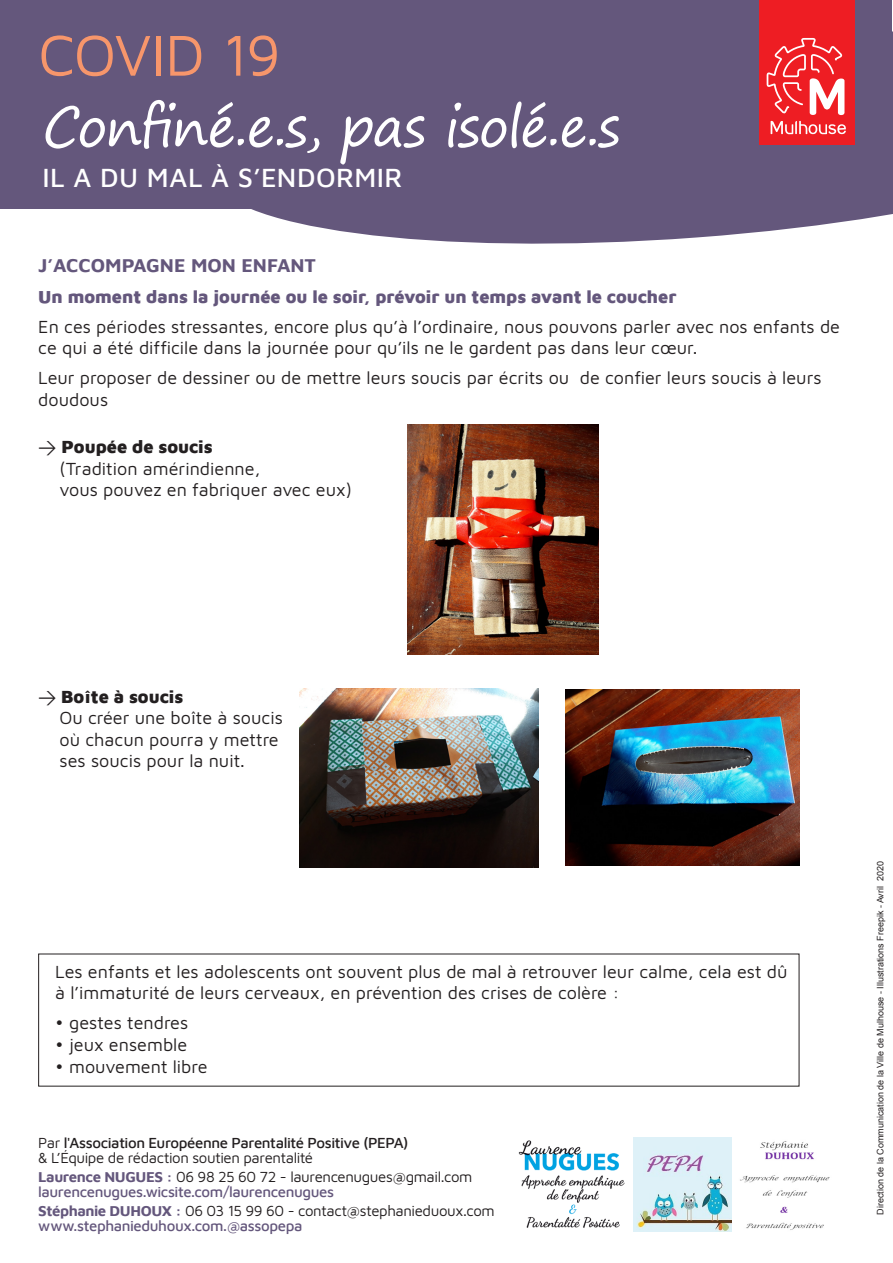
<style>
.page{position:relative;width:893px;height:1263px;background:#fff}
.page>*{position:absolute;margin:0;border:0;box-sizing:border-box;transform-origin:0 0}
.t1{font:59.4px "Maven Pro";letter-spacing:-.03em;color:#f7966b}
.t2{font:54px "Segoe Print";letter-spacing:-.035em;color:#fff}
.t3{font:500 27px "Maven Pro";letter-spacing:.02em;color:#fff}
.t4{font:700 19.5px "Maven Pro";color:#64577c}
.t5{font:18px/21.6px "Maven Pro";color:#231f20}
.t6{font:900 18px "Maven Pro";color:#64577c}
.t7{font:900 18px "Maven Pro";color:#231f20}
.t8{font:15px "Maven Pro";letter-spacing:-.025em;color:#231f20}
.t9{font:500 15px "Maven Pro";letter-spacing:-.025em;color:#64577c}
.t10{font:500 15px "Maven Pro";letter-spacing:-.025em;color:#231f20}
.t11{font:9px "Arial";color:#231f20}
.s1{font-family:"DIN";font-weight:400}
.s2{font-family:"Gotham"}
.s3{font-weight:400}
.s4{font-weight:700;color:#64577c}
</style>
<div class="page">
<div style="left:0;top:0;width:892px;height:208px;background:#64577c"></div>
<svg style="left:206px;top:31px;width:687px;height:213px"></svg>
<div style="left:759px;top:0;width:96px;height:145px;background:#ee1d23"></div>
<svg style="left:771px;top:121px;width:75px;height:13px"></svg>
<svg style="left:767px;top:38px;width:77px;height:77px"></svg>
<img style="left:518px;top:1137px;width:312px;height:94px">
<img style="left:407px;top:424px;width:191px;height:231px">
<img style="left:300px;top:688px;width:239px;height:179px">
<img style="left:565px;top:690px;width:234px;height:176px">
<p class="t1" style="left:38px;top:14px;width:244px">COVID 19</p>
<p class="t2" style="left:43px;top:79px;width:579px">Confiné.e.s, pas isolé.e.s</p>
<p class="t3" style="left:43px;top:159px;width:361px">IL A DU MAL À S’ENDORMIR</p>
<p class="t4" style="left:38px;top:251px;width:279px">J’ACCOMPAGNE MON ENFANT</p>
<p class="t6" style="left:38px;top:283px;width:640px">Un moment dans la journée ou le soir, prévoir un temps avant le coucher</p>
<p class="t5" style="left:38px;top:315px;width:803px">En ces périodes stressantes, encore plus qu’à l’ordinaire, nous pouvons parler avec nos enfants de ce qui a été difficile dans la journée pour qu’ils ne le gardent pas dans leur cœur.</p>
<p class="t5" style="left:38px;top:366px;width:785px">Leur proposer de dessiner ou de mettre leurs soucis par écrits ou de confier leurs soucis à leurs doudous</p>
<p class="t7" style="left:38px;top:434px;width:176px"><span class="s1">&gt;</span> Poupée de soucis</p>
<p class="t5" style="left:60px;top:457px;width:294px">(Tradition amérindienne,<br>vous pouvez en fabriquer avec eux)</p>
<p class="t7" style="left:38px;top:683px;width:146px"><span class="s1">&gt;</span> Boîte à soucis</p>
<p class="t5" style="left:60px;top:706px;width:225px">Ou créer une boîte à soucis</p>
<p class="t5" style="left:60px;top:728px;width:221px">où chacun pourra y mettre</p>
<p class="t5" style="left:60px;top:749px;width:187px">ses soucis pour la nuit.</p>
<p class="t5" style="left:55px;top:960px;width:734px">Les enfants et les adolescents ont souvent plus de mal à retrouver leur calme, cela est dû à l’immaturité de leurs cerveaux, en prévention des crises de colère :</p>
<p class="t5" style="left:55px;top:1011px;width:135px"><span class="s2">•</span> gestes tendres</p>
<p class="t5" style="left:55px;top:1033px;width:133px"><span class="s2">•</span> jeux ensemble</p>
<p class="t5" style="left:55px;top:1054px;width:154px"><span class="s2">•</span> mouvement libre</p>
<p class="t10" style="left:38px;top:1132px;width:372px"><span class="s3">Par</span> l'Association Européenne Parentalité Positive (PEPA)</p>
<p class="t8" style="left:38px;top:1147px;width:276px">&amp; L’Équipe de rédaction soutien parentalité</p>
<p class="t8" style="left:38px;top:1166px;width:436px"><span class="s4">Laurence NUGUES :</span> 06 98 25 60 72 - laurencenugues@gmail.com</p>
<p class="t9" style="left:38px;top:1181px;width:297px">laurencenugues.wicsite.com/laurencenugues</p>
<p class="t8" style="left:38px;top:1201px;width:458px"><span class="s4">Stéphanie DUHOUX :</span> 06 03 15 99 60 - contact@stephanieduoux.com</p>
<p class="t9" style="left:38px;top:1216px;width:266px">www.stephanieduhoux.com.@assopepa</p>
<p class="t11" style="left:874px;top:1215px;width:355px;rotate:-90deg">Direction de la Communication de la Ville de Mulhouse - Illustrations Freepik - Avril 2020</p>
</div>
